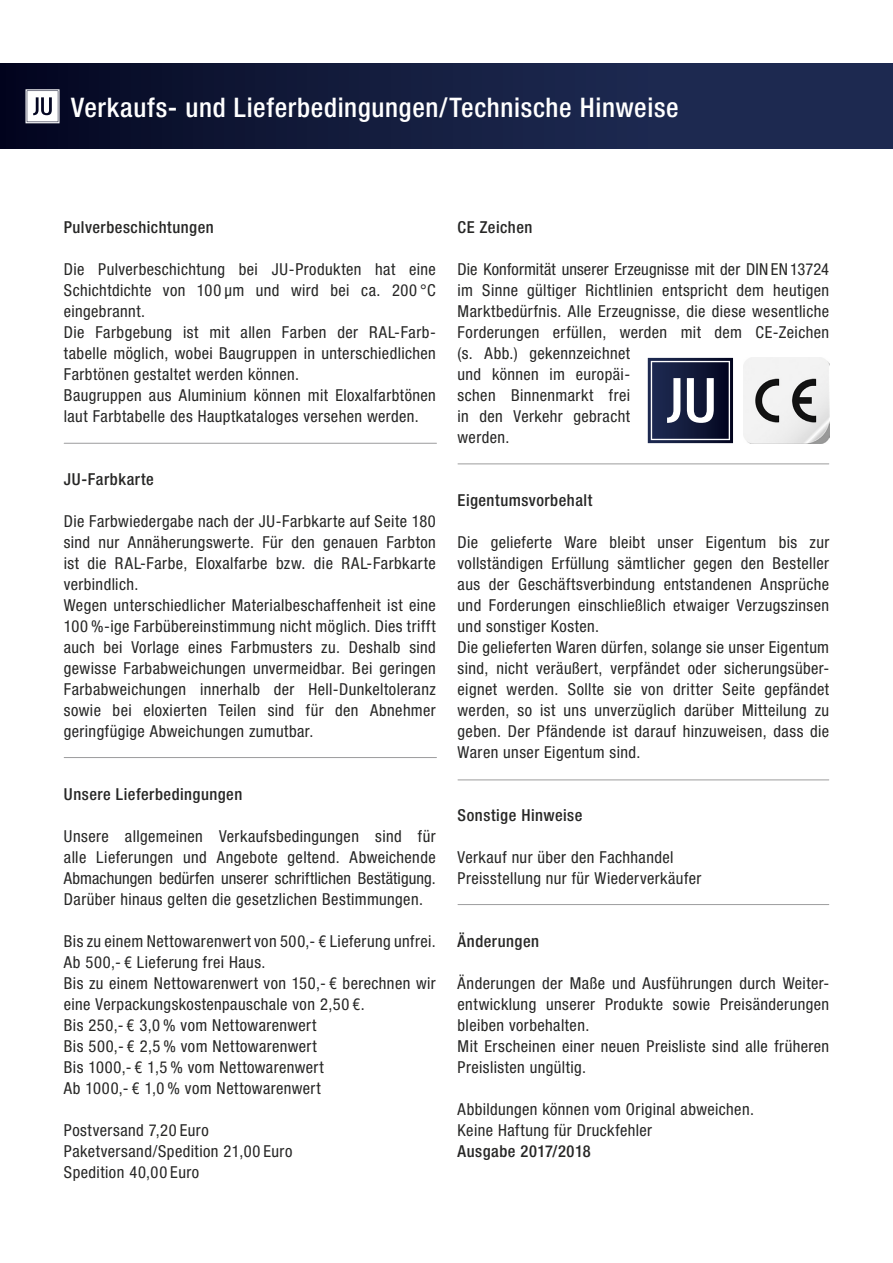
<style>
.page{position:relative;width:893px;height:1263px;background:#fff}
.page>*{position:absolute;margin:0;border:0;box-sizing:border-box;transform-origin:0 0}
.t1{font:500 condensed 27px "Helvetica Neue";letter-spacing:.025em;color:#fff}
.t2{font:condensed 16.5px/21px "Helvetica Neue";letter-spacing:.025em;color:#272726}
.t3{font:500 condensed 16.5px "Helvetica Neue";letter-spacing:.03em;color:#272726}
</style>
<div class="page">
<div style="left:0;top:64px;width:893px;height:85px;background:linear-gradient(to right,#060a24,#22315a)"></div>
<svg style="left:26px;top:89px;width:34px;height:34px"></svg>
<hr style="left:64px;top:757px;width:372px;height:1px;background:#9c9c9d">
<hr style="left:458px;top:779px;width:371px;height:1px;background:#9c9c9d">
<hr style="left:458px;top:904px;width:371px;height:1px;background:#9c9c9d">
<hr style="left:64px;top:443px;width:372px;height:1px;background:#9c9c9d">
<hr style="left:458px;top:463px;width:371px;height:1px;background:#9c9c9d">
<img style="left:744px;top:358px;width:85px;height:85px">
<svg style="left:648px;top:358px;width:85px;height:85px"></svg>
<h1 class="t1" style="left:71px;top:91px;width:609px">Verkaufs- und Lieferbedingungen/Technische Hinweise</h1>
<p class="t3" style="left:64px;top:217px;width:151px">Pulverbeschichtungen</p>
<p class="t2" style="left:64px;top:258px;width:374px">Die Pulverbeschichtung bei JU-Produkten hat eine Schichtdichte von 100 µm und wird bei ca. 200 °C eingebrannt.<br>Die Farbgebung ist mit allen Farben der RAL-Farb&shy;tabelle möglich, wobei Baugruppen in unterschiedlichen Farbtönen gestaltet werden können.<br>Baugruppen aus Aluminium können mit Eloxalfarbtönen laut Farbtabelle des Hauptkataloges versehen werden.</p>
<p class="t3" style="left:64px;top:469px;width:91px">JU-Farbkarte</p>
<p class="t2" style="left:64px;top:510px;width:374px">Die Farbwiedergabe nach der JU-Farbkarte auf Seite 180 sind nur Annäherungswerte. Für den genauen Farbton ist die RAL-Farbe, Eloxalfarbe bzw. die RAL-Farbkarte verbindlich.<br>Wegen unterschiedlicher Materialbeschaffenheit ist eine 100 %-ige Farbübereinstimmung nicht möglich. Dies trifft auch bei Vorlage eines Farbmusters zu. Deshalb sind gewisse Farbabweichungen unvermeidbar. Bei geringen Farbabweichungen innerhalb der Hell-Dunkeltoleranz sowie bei eloxierten Teilen sind für den Abnehmer geringfügige Abweichungen zumutbar.</p>
<p class="t3" style="left:64px;top:784px;width:180px">Unsere Lieferbedingungen</p>
<p class="t2" style="left:64px;top:825px;width:373px;text-align:justify">Unsere allgemeinen Verkaufsbedingungen sind für alle Lieferungen und Angebote geltend. Abweichende Abmachungen bedürfen unserer schriftlichen Bestätigung.<br>Darüber hinaus gelten die gesetzlichen Bestimmungen.</p>
<p class="t2" style="left:64px;top:930px;width:373px">Bis zu einem Nettowarenwert von 500,- € Lieferung unfrei.<br>Ab 500,- € Lieferung frei Haus.<br>Bis zu einem Nettowarenwert von 150,- € berechnen wir eine Verpackungskostenpauschale von 2,50 €.<br>Bis 250,- € 3,0 % vom Nettowarenwert<br>Bis 500,- € 2,5 % vom Nettowarenwert<br>Bis 1000,- € 1,5 % vom Nettowarenwert<br>Ab 1000,- € 1,0 % vom Nettowarenwert</p>
<p class="t2" style="left:64px;top:1119px;width:230px">Postversand 7,20 Euro<br>Paketversand/Spedition 21,00 Euro<br>Spedition 40,00 Euro</p>
<p class="t3" style="left:458px;top:217px;width:76px">CE Zeichen</p>
<p class="t2" style="left:458px;top:258px;width:373px">Die Konformität unserer Erzeugnisse mit der DIN EN 13724 im Sinne gültiger Richtlinien entspricht dem heutigen Marktbedürfnis. Alle Erzeugnisse, die diese wesentliche Forderungen erfüllen, werden mit dem CE-Zeichen (s. Abb.) gekennzeichnet<br>und können im europäi-<br>schen Binnenmarkt frei<br>in den Verkehr gebracht<br>werden.</p>
<p class="t3" style="left:458px;top:490px;width:136px">Eigentumsvorbehalt</p>
<p class="t2" style="left:458px;top:531px;width:373px">Die gelieferte Ware bleibt unser Eigentum bis zur vollständigen Erfüllung sämtlicher gegen den Besteller aus der Geschäftsverbindung entstandenen Ansprüche und Forderungen einschließlich etwaiger Verzugszinsen und sonstiger Kosten.<br>Die gelieferten Waren dürfen, solange sie unser Eigentum sind, nicht veräußert, verpfändet oder sicherungsüber&shy;eignet werden. Sollte sie von dritter Seite gepfändet werden, so ist uns unverzüglich darüber Mitteilung zu geben. Der Pfändende ist darauf hinzuweisen, dass die Waren unser Eigentum sind.</p>
<p class="t3" style="left:458px;top:805px;width:126px">Sonstige Hinweise</p>
<p class="t2" style="left:458px;top:846px;width:245px">Verkauf nur über den Fachhandel<br>Preisstellung nur für Wiederverkäufer</p>
<p class="t3" style="left:458px;top:931px;width:83px">Änderungen</p>
<p class="t2" style="left:458px;top:972px;width:373px">Änderungen der Maße und Ausführungen durch Weiter&shy;entwicklung unserer Produkte sowie Preisänderungen bleiben vorbehalten.<br>Mit Erscheinen einer neuen Preisliste sind alle früheren Preislisten ungültig.</p>
<p class="t2" style="left:458px;top:1098px;width:298px">Abbildungen können vom Original abweichen.<br>Keine Haftung für Druckfehler</p>
<p class="t3" style="left:458px;top:1141px;width:135px">Ausgabe 2017/2018</p>
</div>
